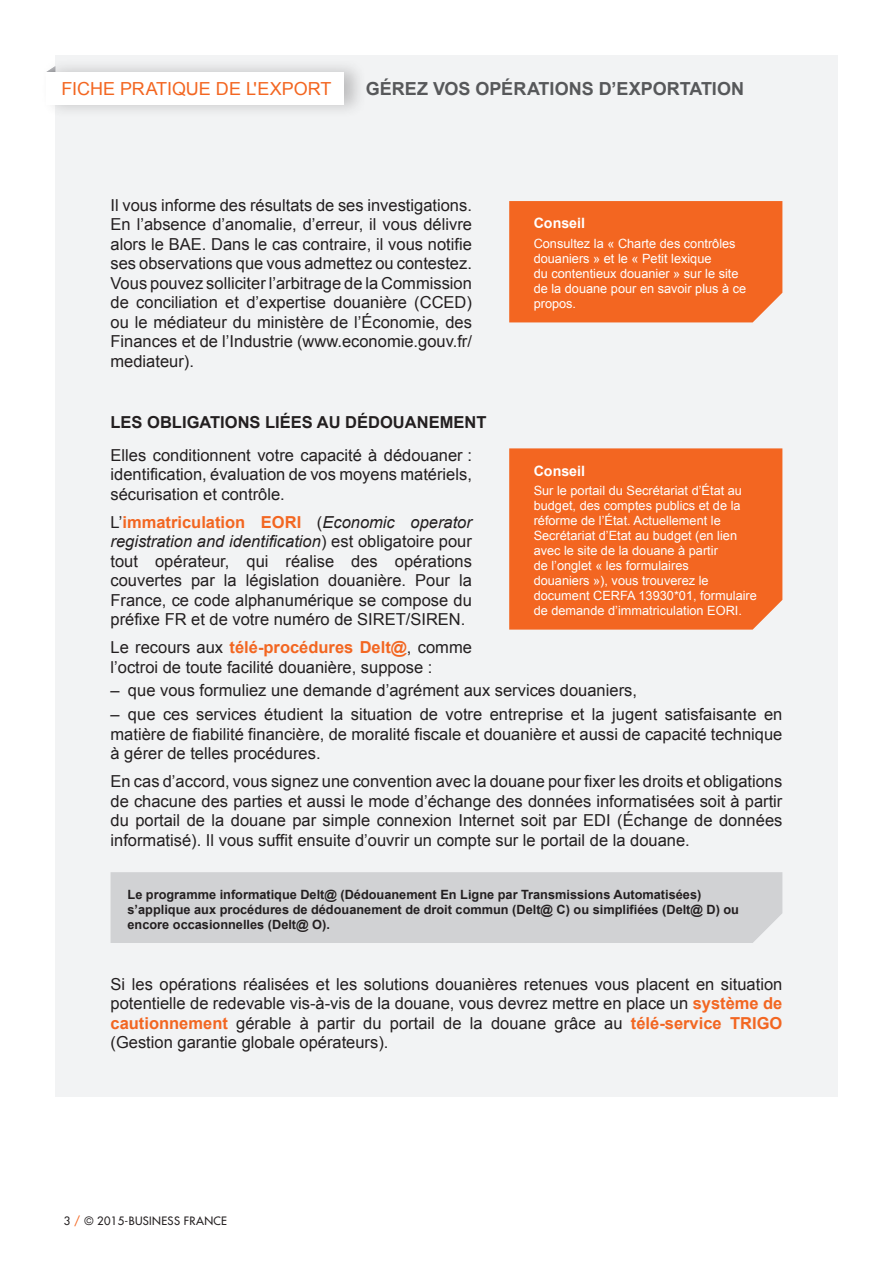
<style>
.page{position:relative;width:893px;height:1263px;background:#fff}
.page>*{position:absolute;margin:0;border:0;box-sizing:border-box;transform-origin:0 0}
.t1{font:700 18px "Arial";color:#57585a}
.t2{font:18px "Arial";letter-spacing:-.005em;color:#f36621}
.t3{font:16.5px/19.5px "Arial";color:#231f20;text-align:justify}
.t4{font:700 16.5px "Arial";color:#231f20}
.t5{font:700 16.5px "Arial";color:#f36621}
.t6{font:700 14.25px "Arial";color:#fff}
.t7{font:12.75px/15px "Arial";color:#fff}
.t8{font:700 12.75px/15px "Arial";color:#231f20}
.t9{font:500 11.25px "Futura Std";letter-spacing:.03em;color:#231f20}
.s1{font-weight:400;color:#231f20}
.s2{font-style:italic}
.s3{font-weight:700;color:#f36621}
.s4{color:#f36621}
</style>
<div class="page">
<div style="left:55px;top:55px;width:783px;height:1042px;background:#f2f3f4"></div>
<div style="left:41px;top:58px;width:326px;height:61px;background:#231f20;opacity:.25"></div>
<div style="left:47px;top:72px;width:297px;height:32px;background:#fff"></div>
<div style="left:111px;top:872px;width:671px;height:71px;background:#d1d2d4"></div>
<div style="left:509px;top:201px;width:273px;height:121px;background:#f36621"></div>
<div style="left:509px;top:448px;width:273px;height:182px;background:#f36621"></div>
<p class="t2" style="left:62px;top:79px;width:271px">FICHE PRATIQUE DE L'EXPORT</p>
<p class="t1" style="left:366px;top:79px;width:380px">Gérez vos opérations d’exportation</p>
<p class="t3" style="left:111px;top:195px;width:363px">Il vous informe des résultats de ses investigations.<br>En l’absence d’anomalie, d’erreur, il vous délivre alors le BAE. Dans le cas contraire, il vous notifie ses observations que vous admettez ou contestez.<br>Vous pouvez solliciter l’arbitrage de la Commission de conciliation et d’expertise douanière (CCED) ou le médiateur du ministère de l’Économie, des Finances et de l’Industrie (www.economie.gouv.fr/ mediateur).</p>
<p class="t6" style="left:534px;top:215px;width:53px">Conseil</p>
<p class="t7" style="left:534px;top:236px;width:214px">Consultez la « Charte des contrôles douaniers » et le « Petit lexique<br>du contentieux douanier » sur le site de la douane pour en savoir plus à ce propos.</p>
<p class="t4" style="left:111px;top:413px;width:12px">LES</p>
<p class="t4" style="left:147px;top:413px;width:12px">OBLIGATIONS</p>
<p class="t4" style="left:265px;top:413px;width:11px">LIÉES</p>
<p class="t4" style="left:317px;top:413px;width:76px">AU DÉDOUANE</p>
<p class="t4" style="left:440px;top:413px;width:26px">MENT</p>
<p class="t3" style="left:111px;top:445px;width:363px">Elles conditionnent votre capacité à dédouaner : identification, évaluation de vos moyens matériels, sécurisation et contrôle.</p>
<p class="t5" style="left:111px;top:512px;width:161px"><span class="s1">L’</span>immatriculation EORI</p>
<p class="t6" style="left:534px;top:463px;width:53px">Conseil</p>
<p class="t7" style="left:534px;top:483px;width:225px">Sur le portail du Secrétariat d’État au budget, des comptes publics et de la réforme de l’État. Actuellement le Secrétariat d’Etat au budget (en lien avec le site de la douane à partir<br>de l’onglet « les formulaires<br>douaniers »), vous trouverez le document CERFA 13930*01, formulaire de demande d’immatriculation EORI.</p>
<p class="t3" style="left:111px;top:512px;width:363px;text-indent:206px">(<span class="s2">Economic operator registration and identification</span>) est obligatoire pour tout opérateur, qui réalise des opérations couvertes par la législation douanière. Pour la France, ce code alphanumérique se compose du préfixe FR et de votre numéro de SIRET/SIREN.</p>
<p class="t3" style="left:111px;top:637px;width:363px">Le recours aux <span class="s3">télé-procédures Delt@</span>, comme l’octroi de toute facilité douanière, suppose :</p>
<p class="t3" style="left:111px;top:681px;width:528px">– que vous formuliez une demande d’agrément aux services douaniers,</p>
<p class="t3" style="left:111px;top:705px;width:673px">– que ces services étudient la situation de votre entreprise et la jugent satisfaisante en matière de fiabilité financière, de moralité fiscale et douanière et aussi de capacité technique à gérer de telles procédures.</p>
<p class="t3" style="left:111px;top:772px;width:673px">En cas d’accord, vous signez une convention avec la douane pour fixer les droits et obligations de chacune des parties et aussi le mode d’échange des données informatisées soit à partir du portail de la douane par simple connexion Internet soit par EDI (Échange de données informatisé). Il vous suffit ensuite d’ouvrir un compte sur le portail de la douane.</p>
<p class="t8" style="left:128px;top:886px;width:613px">Le programme informatique Delt@ (Dédouanement En Ligne par Transmissions Automatisées) s’applique aux procédures de dédouanement de droit commun (Delt@ C) ou simplifiées (Delt@ D) ou encore occasionnelles (Delt@ O).</p>
<p class="t3" style="left:111px;top:974px;width:673px;text-align:left">Si les opérations réalisées et les solutions douanières retenues vous placent en situation potentielle de redevable vis-à-vis de la douane, vous devrez mettre en place un <span class="s3">système de cautionnement</span> gérable à partir du portail de la douane grâce au <span class="s3">télé-service TRIGO </span>(Gestion garantie globale opérateurs).</p>
<p class="t9" style="left:64px;top:1214px;width:165px">3 <span class="s4">/</span> © 2015-BUSINESS FRANCE</p>
</div>
